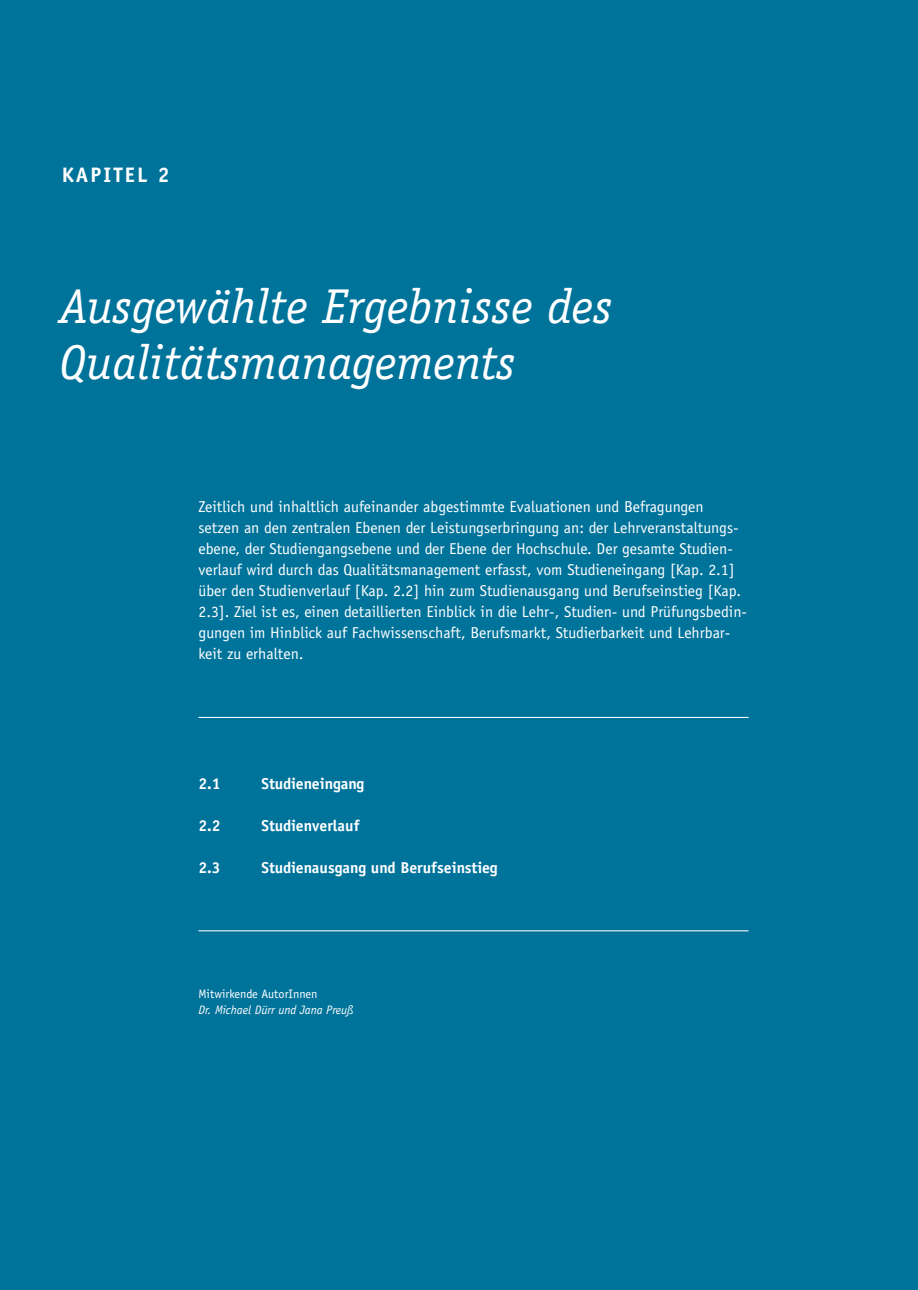
<style>
.page{position:relative;width:918px;height:1290px;background:#00739b}
.page>*{position:absolute;margin:0;border:0;box-sizing:border-box;transform-origin:0 0}
.t1{font:italic 49px/56px "Officina Serif LT";letter-spacing:.005em;color:#fff}
.t2{font:700 21px "Officina Sans LT";letter-spacing:.1em;color:#fff}
.t3{font:15.75px/21px "Officina Sans LT";color:#fff}
.t4{font:700 15.75px "Officina Sans LT";color:#fff}
.t5{font:italic 12.25px "Officina Sans LT";color:#fff}
.t6{font:12.25px "Officina Sans LT";color:#fff}
</style>
<div class="page">
<hr style="left:198px;top:717px;width:550px;height:1px;background:#fff">
<hr style="left:198px;top:930px;width:550px;height:1px;background:#fff">
<h2 class="t2" style="left:62px;top:162px;width:109px">KAPITEL 2</h2>
<h1 class="t1" style="left:60px;top:279px;width:554px">Ausgewählte Ergebnisse des<br>Qualitätsmanagements</h1>
<p class="t3" style="left:198px;top:496px;width:550px">Zeitlich und inhaltlich aufeinander abgestimmte Evaluationen und Befragungen setzen an den zentralen Ebenen der Leistungserbringung an: der Lehrveranstaltungs&shy;ebene, der Studiengangsebene und der Ebene der Hochschule. Der gesamte Studien&shy;verlauf wird durch das Qualitätsmanagement erfasst, vom Studieneingang [Kap. 2.1] über den Studienverlauf [Kap. 2.2] hin zum Studienausgang und Berufseinstieg [Kap.<br>2.3]. Ziel ist es, einen detaillierten Einblick in die Lehr-, Studien- und Prüfungsbedin&shy;gungen im Hinblick auf Fachwissenschaft, Berufsmarkt, Studierbarkeit und Lehrbar&shy;keit zu erhalten.</p>
<p class="t4" style="left:198px;top:773px;width:24px">2.1</p>
<p class="t4" style="left:261px;top:773px;width:104px">Studieneingang</p>
<p class="t4" style="left:198px;top:815px;width:24px">2.2</p>
<p class="t4" style="left:261px;top:815px;width:99px">Studienverlauf</p>
<p class="t4" style="left:198px;top:857px;width:24px">2.3</p>
<p class="t4" style="left:261px;top:857px;width:238px">Studienausgang und Berufseinstieg</p>
<p class="t6" style="left:198px;top:987px;width:121px">Mitwirkende AutorInnen</p>
<p class="t5" style="left:198px;top:1003px;width:157px">Dr. Michael Dürr und Jana Preuß</p>
</div>
